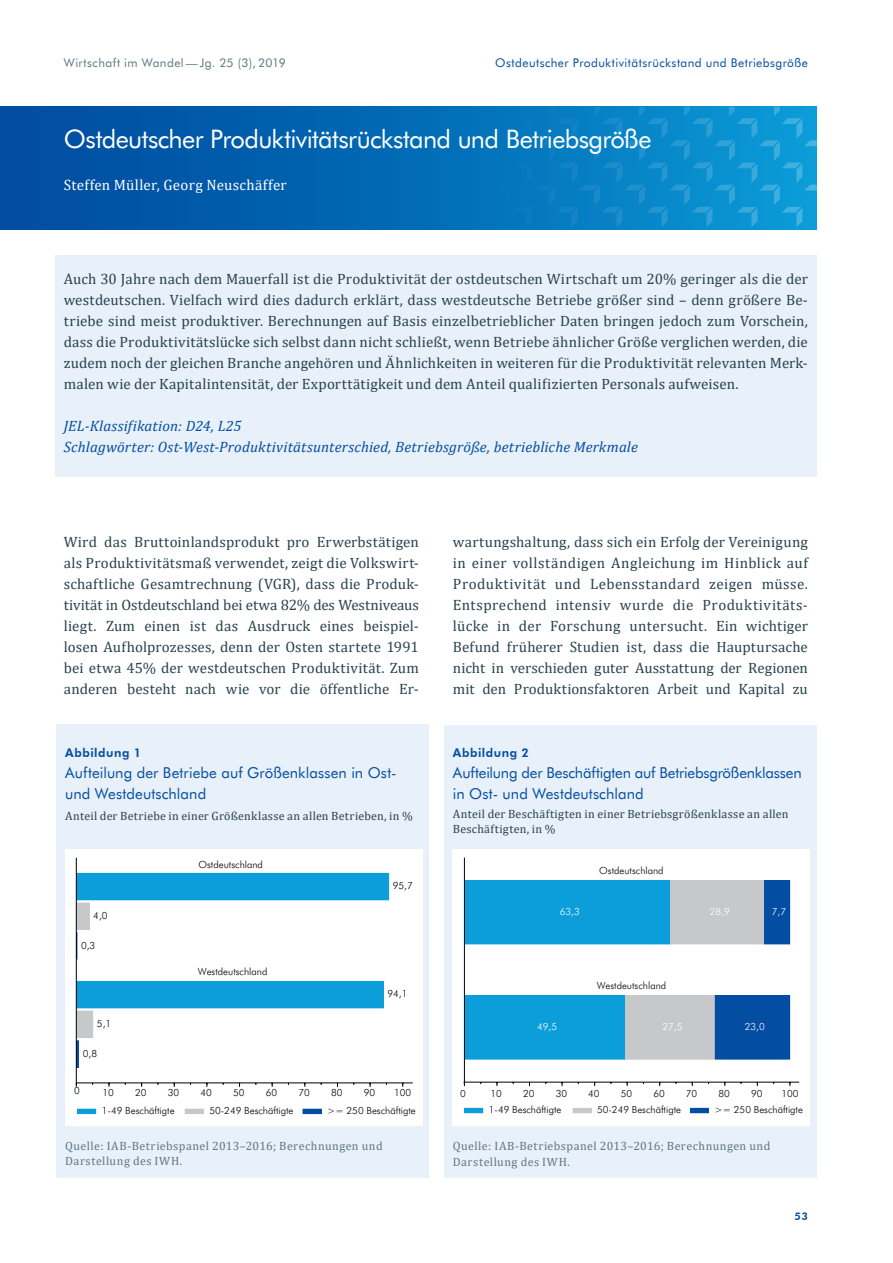
<style>
.page{position:relative;width:893px;height:1263px;background:#fff}
.page>*{position:absolute;margin:0;border:0;box-sizing:border-box;transform-origin:0 0}
.t1{font:25.5px "Futura BT";letter-spacing:-.025em;color:#fff}
.t2{font:15px/21px "Cambria";letter-spacing:.005em;color:#29424e;text-align:justify}
.t3{font:15px/21px "Futura BT";color:#034ea2}
.t4{font:italic 15px/21px "Cambria";letter-spacing:.01em;color:#034ea2}
.t5{font:15px "Cambria";letter-spacing:.015em;color:#fff}
.t6{font:12px/15px "Cambria";letter-spacing:.04em;color:#5f7784}
.t7{font:12px/15px "Cambria";letter-spacing:.02em;color:#29424e}
.t8{font:12px "Futura BT";letter-spacing:.035em;color:#034ea2}
.t9{font:12px "Futura BT";letter-spacing:.035em;color:#5f7784}
.t10{font:800 12px "Futura BT";letter-spacing:.045em;color:#034ea2}
.t11{font:800 10.5px "Futura BT";color:#034ea2}
.t12{font:300 9.9px "Futura BT";color:#000}
.t13{font:300 9.9px "Futura BT";color:#fff}
</style>
<div class="page">
<div style="left:0;top:106px;width:816px;height:124px;background:#0054a6"></div>
<svg style="left:241px;top:107px;width:576px;height:120px"></svg>
<div style="left:55px;top:255px;width:761px;height:221px;background:#e8f0f9"></div>
<div style="left:444px;top:725px;width:372px;height:452px;background:#e8f0f9"></div>
<div style="left:57px;top:724px;width:372px;height:453px;background:#e8f0f9"></div>
<div style="left:65px;top:849px;width:357px;height:276px;background:#fff"></div>
<div style="left:76px;top:1040px;width:3px;height:27px;border:1px solid #034ea2"></div>
<div style="left:76px;top:1011px;width:17px;height:27px;background:#c7c8ca"></div>
<div style="left:76px;top:981px;width:308px;height:27px;background:#0c9eda"></div>
<div style="left:76px;top:903px;width:13px;height:27px;background:#c7c8ca"></div>
<div style="left:76px;top:873px;width:313px;height:27px;background:#0c9eda"></div>
<hr style="left:76px;top:1082px;width:337px;height:1px;background:#000">
<hr style="left:76px;top:858px;width:1px;height:225px;background:#000">
<div style="left:77px;top:1109px;width:19px;height:5px;background:#0c9eda"></div>
<div style="left:185px;top:1109px;width:19px;height:5px;background:#c7c8ca"></div>
<div style="left:303px;top:1109px;width:18px;height:5px;background:#034ea2"></div>
<div style="left:453px;top:849px;width:357px;height:276px;background:#fff"></div>
<div style="left:464px;top:857px;width:336px;height:225px;border:1px solid #fff"></div>
<div style="left:464px;top:995px;width:161px;height:64px;background:#0c9eda"></div>
<div style="left:625px;top:995px;width:90px;height:64px;background:#c7c8ca"></div>
<div style="left:625px;top:995px;width:90px;height:64px;border:1px solid #c7c8ca"></div>
<div style="left:715px;top:995px;width:75px;height:64px;background:#034ea2"></div>
<div style="left:464px;top:880px;width:207px;height:64px;background:#0c9eda"></div>
<div style="left:671px;top:880px;width:94px;height:64px;background:#c7c8ca"></div>
<div style="left:671px;top:880px;width:94px;height:64px;border:1px solid #c7c8ca"></div>
<div style="left:765px;top:880px;width:25px;height:64px;background:#034ea2"></div>
<hr style="left:464px;top:1082px;width:335px;height:1px;background:#000">
<hr style="left:464px;top:857px;width:1px;height:225px;background:#000">
<div style="left:464px;top:1108px;width:19px;height:5px;background:#0c9eda"></div>
<div style="left:573px;top:1108px;width:18px;height:5px;background:#c7c8ca"></div>
<div style="left:690px;top:1108px;width:19px;height:5px;background:#034ea2"></div>
<p class="t9" style="left:64px;top:55px;width:224px">Wirtschaft im Wandel—Jg. 25 (3), 2019</p>
<p class="t8" style="left:495px;top:55px;width:314px">Ostdeutscher Produktivitätsrückstand und Betriebsgröße</p>
<h1 class="t1" style="left:64px;top:123px;width:589px">Ostdeutscher Produktivitätsrückstand und Betriebsgröße</h1>
<p class="t5" style="left:64px;top:176px;width:224px">Steffen Müller, Georg Neuschäffer</p>
<p class="t2" style="left:64px;top:269px;width:746px">Auch 30 Jahre nach dem Mauerfall ist die Produktivität der ostdeutschen Wirtschaft um 20% geringer als die der westdeutschen. Vielfach wird dies dadurch erklärt, dass westdeutsche Betriebe größer sind – denn größere Be&shy;triebe sind meist produktiver. Berechnungen auf Basis einzelbetrieblicher Daten bringen jedoch zum Vorschein, dass die Produktivitätslücke sich selbst dann nicht schließt, wenn Betriebe ähnlicher Größe verglichen werden, die zudem noch der gleichen Branche angehören und Ähnlichkeiten in weiteren für die Produktivität relevanten Merk&shy;malen wie der Kapitalintensität, der Exporttätigkeit und dem Anteil qualifizierten Personals aufweisen.</p>
<p class="t4" style="left:64px;top:415px;width:576px">JEL-Klassifikation: D24, L25<br>Schlagwörter: Ost-West-Produktivitätsunterschied, Betriebsgröße, betriebliche Merkmale</p>
<p class="t2" style="left:64px;top:531px;width:357px">Wird das Bruttoinlandsprodukt pro Erwerbstätigen als Produktivitätsmaß verwendet, zeigt die Volkswirt&shy;schaftliche Gesamtrechnung (VGR), dass die Produk&shy;tivität in Ostdeutschland bei etwa 82% des Westniveaus liegt. Zum einen ist das Ausdruck eines beispiel&shy;losen Aufholprozesses, denn der Osten startete 1991 bei etwa 45% der westdeutschen Produktivität. Zum anderen besteht nach wie vor die öffentliche Er-</p>
<p class="t2" style="left:453px;top:531px;width:357px">wartungshaltung, dass sich ein Erfolg der Vereinigung in einer vollständigen Angleichung im Hinblick auf Produktivität und Lebensstandard zeigen müsse.<br>Entsprechend intensiv wurde die Produktivitäts&shy;lücke in der Forschung untersucht. Ein wichtiger Befund früherer Studien ist, dass die Hauptursache nicht in verschieden guter Ausstattung der Regionen mit den Produktionsfaktoren Arbeit und Kapital zu</p>
<p class="t10" style="left:65px;top:745px;width:77px">Abbildung 1</p>
<p class="t3" style="left:65px;top:762px;width:333px">Aufteilung der Betriebe auf Größenklassen in Ost&shy;und Westdeutschland</p>
<p class="t7" style="left:65px;top:808px;width:349px">Anteil der Betriebe in einer Größenklasse an allen Betrieben, in %</p>
<p class="t12" style="left:93px;top:909px;width:16px">4,0</p>
<p class="t12" style="left:81px;top:939px;width:16px">0,3</p>
<p class="t12" style="left:97px;top:1017px;width:16px">5,1</p>
<p class="t12" style="left:83px;top:1047px;width:16px">0,8</p>
<p class="t12" style="left:199px;top:858px;width:66px">Ostdeutschland</p>
<p class="t12" style="left:198px;top:965px;width:71px">Westdeutschland</p>
<p class="t12" style="left:393px;top:880px;width:21px">95,7</p>
<p class="t12" style="left:387px;top:988px;width:21px">94,1</p>
<p class="t12" style="left:74px;top:1085px;width:7px">0</p>
<p class="t12" style="left:103px;top:1087px;width:13px">10</p>
<p class="t12" style="left:135px;top:1087px;width:13px">20</p>
<p class="t12" style="left:168px;top:1087px;width:13px">30</p>
<p class="t12" style="left:200px;top:1087px;width:13px">40</p>
<p class="t12" style="left:233px;top:1087px;width:13px">50</p>
<p class="t12" style="left:266px;top:1087px;width:13px">60</p>
<p class="t12" style="left:298px;top:1087px;width:13px">70</p>
<p class="t12" style="left:331px;top:1087px;width:13px">80</p>
<p class="t12" style="left:364px;top:1087px;width:13px">90</p>
<p class="t12" style="left:394px;top:1087px;width:19px">100</p>
<p class="t12" style="left:102px;top:1104px;width:74px">1-49 Beschäftigte</p>
<p class="t12" style="left:209px;top:1104px;width:86px">50-249 Beschäftigte</p>
<p class="t12" style="left:327px;top:1104px;width:90px">&gt;= 250 Beschäftigte</p>
<p class="t10" style="left:453px;top:745px;width:77px">Abbildung 2</p>
<p class="t3" style="left:453px;top:762px;width:350px">Aufteilung der Beschäftigten auf Betriebsgrößenklassen in Ost- und Westdeutschland</p>
<p class="t7" style="left:453px;top:807px;width:337px">Anteil der Beschäftigten in einer Betriebsgrößenklasse an allen<br>Beschäftigten, in %</p>
<p class="t12" style="left:599px;top:864px;width:66px">Ostdeutschland</p>
<p class="t13" style="left:560px;top:905px;width:21px">63,3</p>
<p class="t13" style="left:710px;top:905px;width:21px">28,9</p>
<p class="t13" style="left:772px;top:905px;width:16px">7,7</p>
<p class="t12" style="left:597px;top:979px;width:71px">Westdeutschland</p>
<p class="t13" style="left:537px;top:1021px;width:21px">49,5</p>
<p class="t13" style="left:662px;top:1021px;width:21px">27,5</p>
<p class="t13" style="left:745px;top:1021px;width:21px">23,0</p>
<p class="t12" style="left:460px;top:1087px;width:7px">0</p>
<p class="t12" style="left:491px;top:1087px;width:13px">10</p>
<p class="t12" style="left:523px;top:1087px;width:13px">20</p>
<p class="t12" style="left:556px;top:1087px;width:13px">30</p>
<p class="t12" style="left:588px;top:1087px;width:13px">40</p>
<p class="t12" style="left:621px;top:1087px;width:13px">50</p>
<p class="t12" style="left:653px;top:1087px;width:13px">60</p>
<p class="t12" style="left:686px;top:1087px;width:13px">70</p>
<p class="t12" style="left:718px;top:1087px;width:13px">80</p>
<p class="t12" style="left:751px;top:1087px;width:13px">90</p>
<p class="t12" style="left:781px;top:1087px;width:19px">100</p>
<p class="t12" style="left:489px;top:1104px;width:74px">1-49 Beschäftigte</p>
<p class="t12" style="left:597px;top:1104px;width:85px">50-249 Beschäftigte</p>
<p class="t12" style="left:715px;top:1104px;width:90px">&gt;= 250 Beschäftigte</p>
<p class="t6" style="left:65px;top:1138px;width:319px">Quelle: IAB-Betriebspanel 2013–2016; Berechnungen und<br>Darstellung des IWH.</p>
<p class="t6" style="left:453px;top:1137px;width:319px;line-height:16.5px">Quelle: IAB-Betriebspanel 2013–2016; Berechnungen und<br>Darstellung des IWH.</p>
<p class="t11" style="left:794px;top:1210px;width:15px">53</p>
</div>
